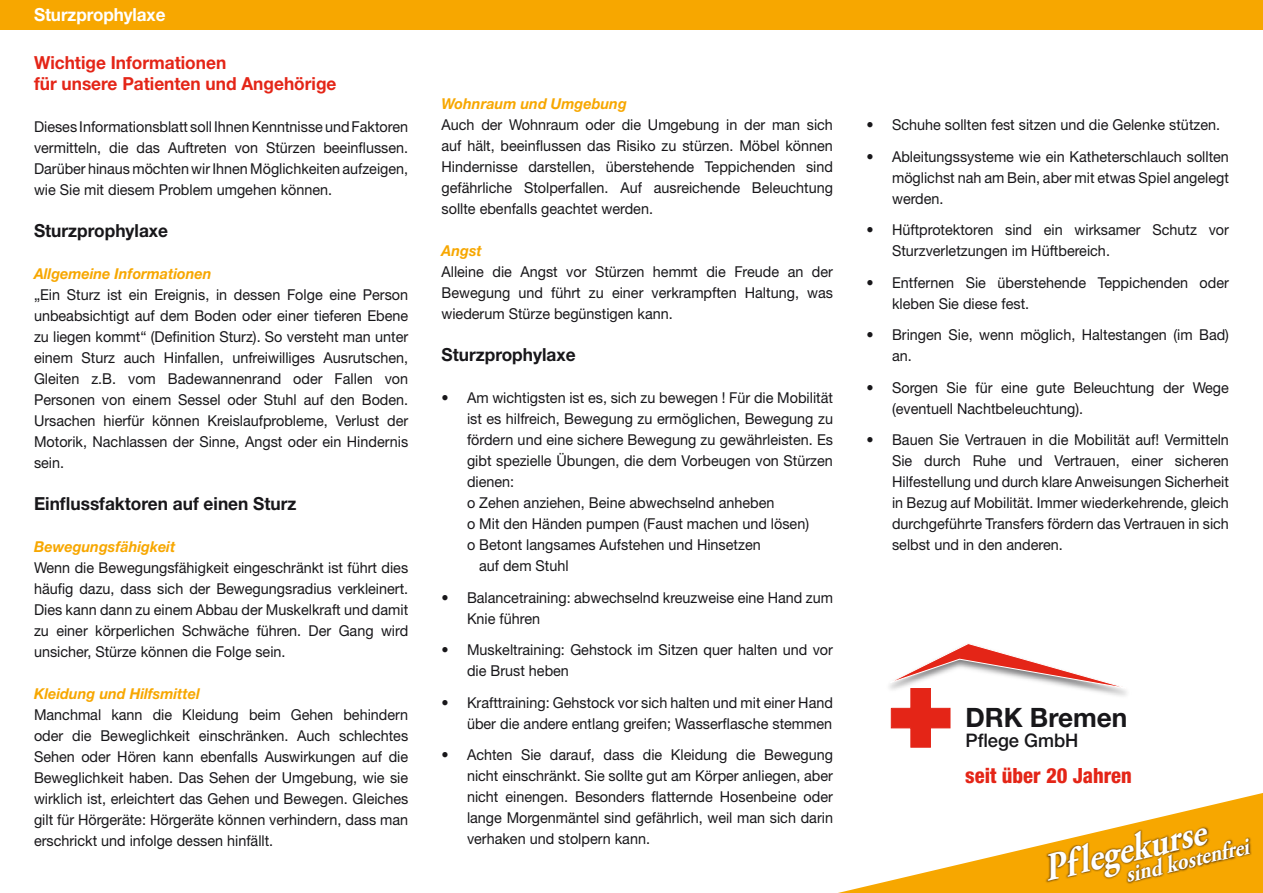
<style>
.page{position:relative;width:1263px;height:893px;background:#fff}
.page>*{position:absolute;margin:0;border:0;box-sizing:border-box;transform-origin:0 0}
.t1{font:italic 700 39px "Adobe Garamond Pro";color:#fff;scale:.88 1}
.t2{font:700 26.7px "Helvetica Neue";color:#18171a}
.t3{font:italic 700 24px "Adobe Garamond Pro";color:#fff;scale:.88 1}
.t4{font:800 condensed 21px "Helvetica Neue";color:#e42517}
.t5{font:500 18.75px "Helvetica Neue";color:#18171a}
.t6{font:700 18px "Helvetica Neue";color:#18171a;scale:.96 1}
.Überschrift{font:700 18px "Helvetica Neue";color:#e42517;scale:.96 1}
.t7{font:700 18px "Helvetica Neue";letter-spacing:-.005em;color:#fff;scale:.95 1}
.t8{font:15px/21px "Helvetica Neue";color:#18171a;text-align:justify;scale:.96 1}
.Überschrift-2{font:italic 700 15px "Helvetica Neue";color:#f7a700;scale:.96 1}
</style>
<div class="page">
<svg style="left:889px;top:643px;width:238px;height:104px"></svg>
<div style="left:0;top:0;width:1263px;height:30px;background:#f7a700"></div>
<svg style="left:838px;top:793px;width:425px;height:100px"></svg>
<div style="left:1045px;top:825px;width:207px;height:60px;background:#150710;opacity:.75"></div>
<p class="t7" style="left:34px;top:3px;width:140px">Sturzprophylaxe</p>
<p class="Überschrift" style="left:34px;top:52px;width:202px">Wichtige Informationen</p>
<p class="Überschrift" style="left:34px;top:73px;width:317px">für unsere Patienten und Angehörige</p>
<p class="t8" style="left:34px;top:116px;width:391px">Dieses Informationsblatt soll Ihnen Kenntnisse und Faktoren vermitteln, die das Auftreten von Stürzen beeinflussen.<br>Darüber hinaus möchten wir Ihnen Möglichkeiten aufzeigen, wie Sie mit diesem Problem umgehen können.</p>
<p class="t6" style="left:34px;top:220px;width:141px">Sturzprophylaxe</p>
<p class="Überschrift-2" style="left:34px;top:265px;width:186px">Allgemeine Informationen</p>
<p class="t8" style="left:34px;top:284px;width:391px">„Ein Sturz ist ein Ereignis, in dessen Folge eine Person unbeabsichtigt auf dem Boden oder einer tieferen Ebene zu liegen kommt“ (Definition Sturz). So versteht man unter einem Sturz auch Hinfallen, unfreiwilliges Ausrutschen, Gleiten z.B. vom Badewannenrand oder Fallen von Personen von einem Sessel oder Stuhl auf den Boden.<br>Ursachen hierfür können Kreislaufprobleme, Verlust der Motorik, Nachlassen der Sinne, Angst oder ein Hindernis sein.</p>
<p class="t6" style="left:34px;top:493px;width:275px">Einflussfaktoren auf einen Sturz</p>
<p class="Überschrift-2" style="left:34px;top:538px;width:149px">Bewegungsfähigkeit</p>
<p class="t8" style="left:34px;top:557px;width:391px">Wenn die Bewegungsfähigkeit eingeschränkt ist führt dies häufig dazu, dass sich der Bewegungsradius verkleinert.<br>Dies kann dann zu einem Abbau der Muskelkraft und damit zu einer körperlichen Schwäche führen. Der Gang wird unsicher, Stürze können die Folge sein.</p>
<p class="Überschrift-2" style="left:34px;top:685px;width:174px">Kleidung und Hilfsmittel</p>
<p class="t8" style="left:34px;top:704px;width:391px">Manchmal kann die Kleidung beim Gehen behindern oder die Beweglichkeit einschränken. Auch schlechtes Sehen oder Hören kann ebenfalls Auswirkungen auf die Beweglichkeit haben. Das Sehen der Umgebung, wie sie wirklich ist, erleichtert das Gehen und Bewegen. Gleiches gilt für Hörgeräte: Hörgeräte können verhindern, dass man erschrickt und infolge dessen hinfällt.</p>
<p class="Überschrift-2" style="left:441px;top:95px;width:195px">Wohnraum und Umgebung</p>
<p class="t8" style="left:441px;top:114px;width:409px">Auch der Wohnraum oder die Umgebung in der man sich auf hält, beeinflussen das Risiko zu stürzen. Möbel können Hindernisse darstellen, überstehende Teppichenden sind gefährliche Stolperfallen. Auf ausreichende Beleuchtung sollte ebenfalls geachtet werden.</p>
<p class="Überschrift-2" style="left:441px;top:242px;width:43px">Angst</p>
<p class="t8" style="left:441px;top:261px;width:409px">Alleine die Angst vor Stürzen hemmt die Freude an der Bewegung und führt zu einer verkrampften Haltung, was wiederum Stürze begünstigen kann.</p>
<p class="t6" style="left:441px;top:344px;width:141px">Sturzprophylaxe</p>
<p class="t8" style="left:467px;top:387px;width:383px;text-indent:-26px">• Am wichtigsten ist es, sich zu bewegen ! Für die Mobilität ist es hilfreich, Bewegung zu ermöglichen, Bewegung zu fördern und eine sichere Bewegung zu gewährleisten. Es gibt spezielle Übungen, die dem Vorbeugen von Stürzen dienen:</p>
<p class="t8" style="left:467px;top:492px;width:322px">o Zehen anziehen, Beine abwechselnd anheben</p>
<p class="t8" style="left:467px;top:513px;width:358px">o Mit den Händen pumpen (Faust machen und lösen)</p>
<p class="t8" style="left:467px;top:534px;width:307px">o Betont langsames Aufstehen und Hinsetzen</p>
<p class="t8" style="left:479px;top:555px;width:95px">auf dem Stuhl</p>
<p class="t8" style="left:467px;top:587px;width:383px;text-indent:-26px">• Balancetraining: abwechselnd kreuzweise eine Hand zum<br>Knie führen</p>
<p class="t8" style="left:467px;top:639px;width:383px;text-indent:-26px">• Muskeltraining: Gehstock im Sitzen quer halten und vor die Brust heben</p>
<p class="t8" style="left:441px;top:692px;width:409px;text-align:right">• Krafttraining: Gehstock vor sich halten und mit einer Hand über die andere entlang greifen; Wasserflasche stemmen</p>
<p class="t8" style="left:467px;top:744px;width:383px;text-indent:-26px">• Achten Sie darauf, dass die Kleidung die Bewegung nicht einschränkt. Sie sollte gut am Körper anliegen, aber nicht einengen. Besonders flatternde Hosenbeine oder lange Morgenmäntel sind gefährlich, weil man sich darin verhaken und stolpern kann.</p>
<p class="t8" style="left:866px;top:114px;width:370px">• Schuhe sollten fest sitzen und die Gelenke stützen.</p>
<p class="t8" style="left:892px;top:146px;width:352px;text-indent:-26px">• Ableitungssysteme wie ein Katheterschlauch sollten möglichst nah am Bein, aber mit etwas Spiel angelegt werden.</p>
<p class="t8" style="left:892px;top:219px;width:352px;text-indent:-26px">• Hüftprotektoren sind ein wirksamer Schutz vor<br>Sturzverletzungen im Hüftbereich.</p>
<p class="t8" style="left:892px;top:272px;width:352px;text-indent:-26px">• Entfernen Sie überstehende Teppichenden oder kleben Sie diese fest.</p>
<p class="t8" style="left:892px;top:324px;width:352px;text-indent:-26px">• Bringen Sie, wenn möglich, Haltestangen (im Bad) an.</p>
<p class="t8" style="left:892px;top:377px;width:352px;text-indent:-26px">• Sorgen Sie für eine gute Beleuchtung der Wege (eventuell Nachtbeleuchtung).</p>
<p class="t8" style="left:892px;top:429px;width:352px;text-indent:-26px">• Bauen Sie Vertrauen in die Mobilität auf! Vermitteln Sie durch Ruhe und Vertrauen, einer sicheren Hilfestellung und durch klare Anweisungen Sicherheit in Bezug auf Mobilität. Immer wiederkehrende, gleich durchgeführte Transfers fördern das Vertrauen in sich selbst und in den anderen.</p>
<p class="t2" style="left:965px;top:701px;width:163px">DRK Bremen</p>
<p class="t5" style="left:965px;top:729px;width:115px">Pflege GmbH</p>
<p class="t4" style="left:965px;top:762px;width:168px">seit über 20 Jahren</p>
<p class="t1" style="left:1039px;top:847px;width:189px;rotate:-13deg">Pflegekurse</p>
<p class="t3" style="left:1122px;top:861px;width:145px;rotate:-13deg">sind kostenfrei</p>
</div>
